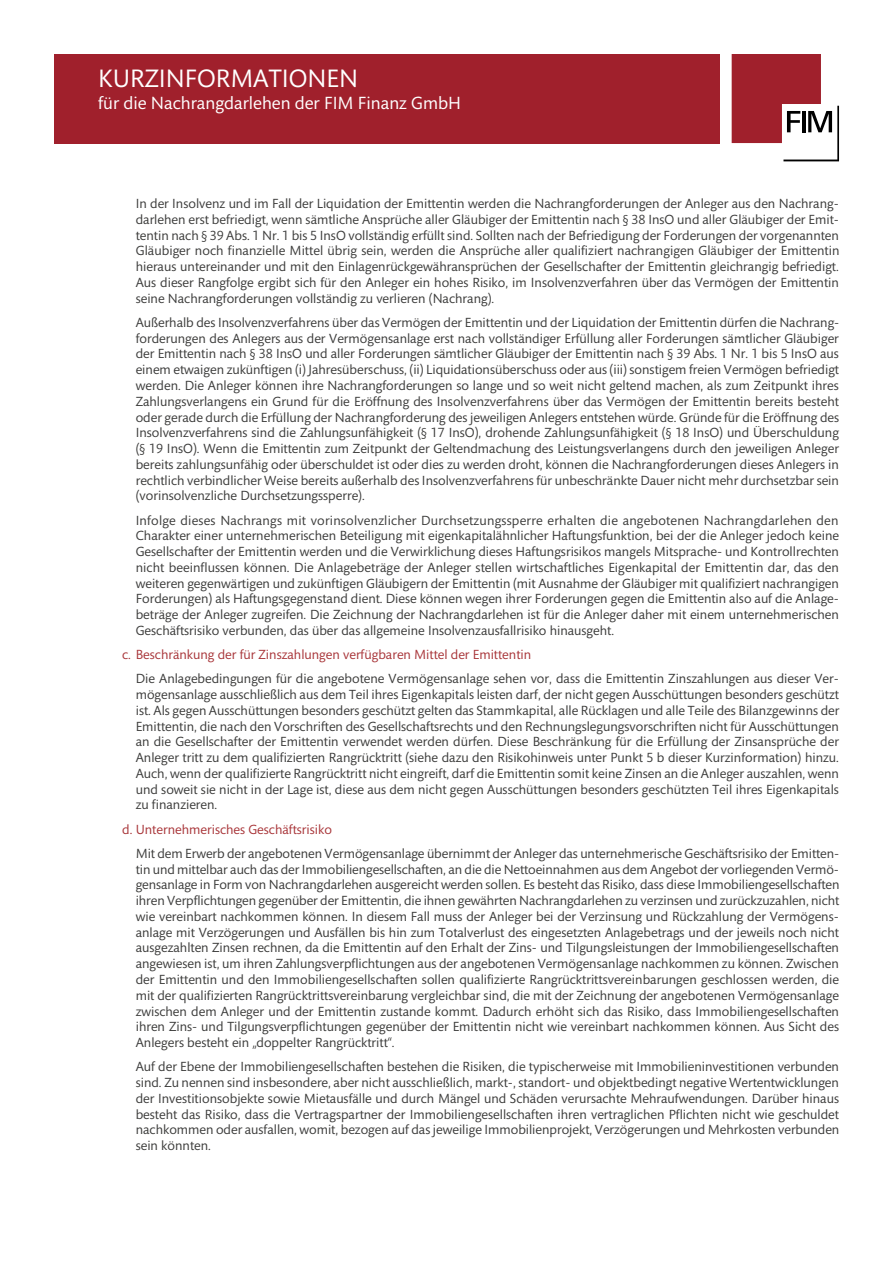
<style>
.page{position:relative;width:893px;height:1263px;background:#fff}
.page>*{position:absolute;margin:0;border:0;box-sizing:border-box;transform-origin:0 0}
.t1{font:25.65px "Mundo Sans Capital";color:#fff}
.t2{font:18px "Mundo Sans Capital";color:#fff}
.t3{font:13.5px/15.8px "Mundo Sans Capital";color:#3c3c3b;text-align:justify}
.t4{font:13.5px "Mundo Sans Capital";color:#a83539}
</style>
<div class="page">
<svg style="left:732px;top:54px;width:107px;height:107px"></svg>
<div style="left:54px;top:54px;width:666px;height:89px;background:#a0202c"></div>
<h1 class="t1" style="left:98px;top:65px;width:261px">KURZINFORMATIONEN</h1>
<h2 class="t2" style="left:98px;top:93px;width:364px">für die Nachrangdarlehen der FIM Finanz GmbH</h2>
<p class="t3" style="left:136px;top:196px;width:705px">In der Insolvenz und im Fall der Liquidation der Emittentin werden die Nachrangforderungen der Anleger aus den Nachrang&shy;darlehen erst befriedigt, wenn sämtliche Ansprüche aller Gläubiger der Emittentin nach § 38 InsO und aller Gläubiger der Emit&shy;tentin nach § 39 Abs. 1 Nr. 1 bis 5 InsO vollständig erfüllt sind. Sollten nach der Befriedigung der Forderungen der vorgenannten Gläubiger noch finanzielle Mittel übrig sein, werden die Ansprüche aller qualifiziert nachrangigen Gläubiger der Emittentin hieraus untereinander und mit den Einlagenrückgewähransprüchen der Gesellschafter der Emittentin gleichrangig befriedigt.<br>Aus dieser Rangfolge ergibt sich für den Anleger ein hohes Risiko, im Insolvenzverfahren über das Vermögen der Emittentin seine Nachrangforderungen vollständig zu verlieren (Nachrang).</p>
<p class="t3" style="left:136px;top:315px;width:705px">Außerhalb des Insolvenzverfahrens über das Vermögen der Emittentin und der Liquidation der Emittentin dürfen die Nachrang&shy;forderungen des Anlegers aus der Vermögensanlage erst nach vollständiger Erfüllung aller Forderungen sämtlicher Gläubiger der Emittentin nach § 38 InsO und aller Forderungen sämtlicher Gläubiger der Emittentin nach § 39 Abs. 1 Nr. 1 bis 5 InsO aus einem etwaigen zukünftigen (i) Jahresüberschuss, (ii) Liquidationsüberschuss oder aus (iii) sonstigem freien Vermögen befriedigt werden. Die Anleger können ihre Nachrangforderungen so lange und so weit nicht geltend machen, als zum Zeitpunkt ihres Zahlungsverlangens ein Grund für die Eröffnung des Insolvenzverfahrens über das Vermögen der Emittentin bereits besteht oder gerade durch die Erfüllung der Nachrangforderung des jeweiligen Anlegers entstehen würde. Gründe für die Eröffnung des Insolvenzverfahrens sind die Zahlungsunfähigkeit (§ 17 InsO), drohende Zahlungsunfähigkeit (§ 18 InsO) und Überschuldung (§ 19 InsO). Wenn die Emittentin zum Zeitpunkt der Geltendmachung des Leistungsverlangens durch den jeweiligen Anleger bereits zahlungsunfähig oder überschuldet ist oder dies zu werden droht, können die Nachrangforderungen dieses Anlegers in rechtlich verbindlicher Weise bereits außerhalb des Insolvenzverfahrens für unbeschränkte Dauer nicht mehr durchsetzbar sein (vorinsolvenzliche Durchsetzungssperre).</p>
<p class="t3" style="left:136px;top:512px;width:705px">Infolge dieses Nachrangs mit vorinsolvenzlicher Durchsetzungssperre erhalten die angebotenen Nachrangdarlehen den Charakter einer unternehmerischen Beteiligung mit eigenkapitalähnlicher Haftungsfunktion, bei der die Anleger jedoch keine Gesellschafter der Emittentin werden und die Verwirklichung dieses Haftungsrisikos mangels Mitsprache- und Kontrollrechten nicht beeinflussen können. Die Anlagebeträge der Anleger stellen wirtschaftliches Eigenkapital der Emittentin dar, das den weiteren gegenwärtigen und zukünftigen Gläubigern der Emittentin (mit Ausnahme der Gläubiger mit qualifiziert nachrangigen Forderungen) als Haftungsgegenstand dient. Diese können wegen ihrer Forderungen gegen die Emittentin also auf die Anlage&shy;beträge der Anleger zugreifen. Die Zeichnung der Nachrangdarlehen ist für die Anleger daher mit einem unternehmerischen Geschäftsrisiko verbunden, das über das allgemeine Insolvenzausfallrisiko hinausgeht.</p>
<p class="t4" style="left:122px;top:647px;width:410px">c. Beschränkung der für Zinszahlungen verfügbaren Mittel der Emittentin</p>
<p class="t3" style="left:136px;top:671px;width:705px">Die Anlagebedingungen für die angebotene Vermögensanlage sehen vor, dass die Emittentin Zinszahlungen aus dieser Ver&shy;mögensanlage ausschließlich aus dem Teil ihres Eigenkapitals leisten darf, der nicht gegen Ausschüttungen besonders geschützt ist. Als gegen Ausschüttungen besonders geschützt gelten das Stammkapital, alle Rücklagen und alle Teile des Bilanzgewinns der Emittentin, die nach den Vorschriften des Gesellschaftsrechts und den Rechnungslegungsvorschriften nicht für Ausschüttungen an die Gesellschafter der Emittentin verwendet werden dürfen. Diese Beschränkung für die Erfüllung der Zinsansprüche der Anleger tritt zu dem qualifizierten Rangrücktritt (siehe dazu den Risikohinweis unter Punkt 5 b dieser Kurzinformation) hinzu.<br>Auch, wenn der qualifizierte Rangrücktritt nicht eingreift, darf die Emittentin somit keine Zinsen an die Anleger auszahlen, wenn und soweit sie nicht in der Lage ist, diese aus dem nicht gegen Ausschüttungen besonders geschützten Teil ihres Eigenkapitals zu finanzieren.</p>
<p class="t4" style="left:122px;top:822px;width:211px">d. Unternehmerisches Geschäftsrisiko</p>
<p class="t3" style="left:136px;top:846px;width:705px">Mit dem Erwerb der angebotenen Vermögensanlage übernimmt der Anleger das unternehmerische Geschäftsrisiko der Emitten&shy;tin und mittelbar auch das der Immobiliengesellschaften, an die die Nettoeinnahmen aus dem Angebot der vorliegenden Vermö&shy;gensanlage in Form von Nachrangdarlehen ausgereicht werden sollen. Es besteht das Risiko, dass diese Immobiliengesellschaften ihren Verpflichtungen gegenüber der Emittentin, die ihnen gewährten Nachrangdarlehen zu verzinsen und zurückzuzahlen, nicht wie vereinbart nachkommen können. In diesem Fall muss der Anleger bei der Verzinsung und Rückzahlung der Vermögens&shy;anlage mit Verzögerungen und Ausfällen bis hin zum Totalverlust des eingesetzten Anlagebetrags und der jeweils noch nicht ausgezahlten Zinsen rechnen, da die Emittentin auf den Erhalt der Zins- und Tilgungsleistungen der Immobiliengesellschaften angewiesen ist, um ihren Zahlungsverpflichtungen aus der angebotenen Vermögensanlage nachkommen zu können. Zwischen der Emittentin und den Immobiliengesellschaften sollen qualifizierte Rangrücktrittsvereinbarungen geschlossen werden, die mit der qualifizierten Rangrücktrittsvereinbarung vergleichbar sind, die mit der Zeichnung der angebotenen Vermögensanlage zwischen dem Anleger und der Emittentin zustande kommt. Dadurch erhöht sich das Risiko, dass Immobiliengesellschaften ihren Zins- und Tilgungsverpflichtungen gegenüber der Emittentin nicht wie vereinbart nachkommen können. Aus Sicht des Anlegers besteht ein „doppelter Rangrücktritt“.</p>
<p class="t3" style="left:136px;top:1059px;width:705px">Auf der Ebene der Immobiliengesellschaften bestehen die Risiken, die typischerweise mit Immobilieninvestitionen verbunden sind. Zu nennen sind insbesondere, aber nicht ausschließlich, markt-, standort- und objektbedingt negative Wertentwicklungen der Investitionsobjekte sowie Mietausfälle und durch Mängel und Schäden verursachte Mehraufwendungen. Darüber hinaus besteht das Risiko, dass die Vertragspartner der Immobiliengesellschaften ihren vertraglichen Pflichten nicht wie geschuldet nachkommen oder ausfallen, womit, bezogen auf das jeweilige Immobilienprojekt, Verzögerungen und Mehrkosten verbunden sein könnten.</p>
</div>
